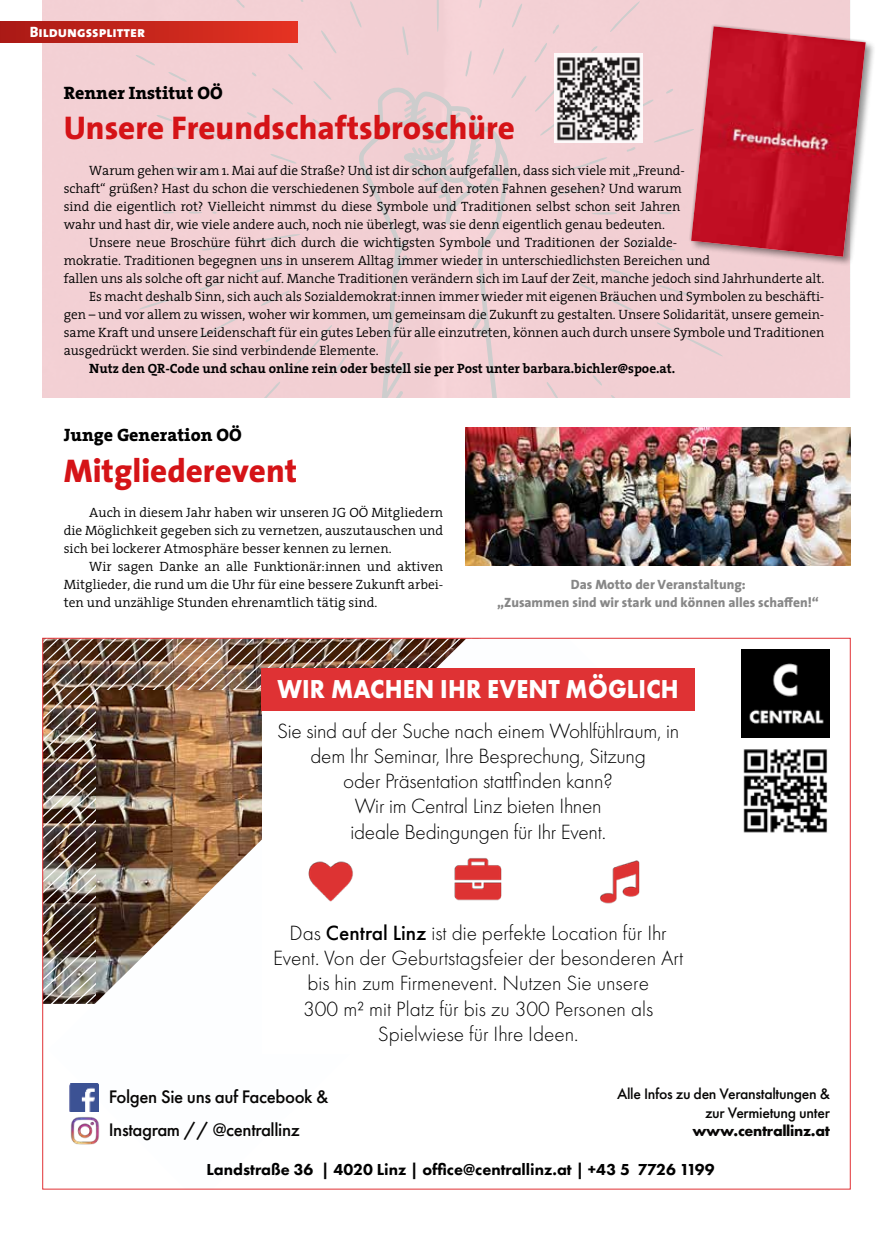
<style>
.page{position:relative;width:893px;height:1234px;background:#fff}
.page>*{position:absolute;margin:0;border:0;box-sizing:border-box;transform-origin:0 0}
.t1{font:800 33px "The Sans";color:#d51317}
.t2{font:700 26.85px "Futura PT";letter-spacing:.01em;color:#fff;scale:.9 1}
.t3{font:300 21.3px/25.2px "Futura PT";letter-spacing:-.01em;color:#000;text-align:center}
.t4{font:500 18.9px/33px "Futura PT";letter-spacing:-.02em;color:#070605}
.t5{font:800 18px "The Serif";color:#000}
.t6{font:800 16.5px "Futura PT";color:#000}
.t7{font:500 15.75px/18.9px "Futura PT";letter-spacing:-.02em;color:#070605;text-align:right}
.t8{font:700 15.75px "Futura PT";letter-spacing:-.02em;color:#070605}
.t9{font:15px "The Sans Extra Bold Caps";color:#fff}
.t10{font:300 13.5px/18px "The Serif";letter-spacing:-.005em;color:#000;text-align:justify}
.t11{font:700 13.5px "The Serif";letter-spacing:-.005em;color:#000}
.t12{font:800 13.5px/18px "The Sans";color:#878787;text-align:center}
.s1{font-weight:500}
</style>
<div class="page">
<svg style="left:657px;top:322px;width:66px;height:34px;background:#efced2"></svg>
<svg style="left:593px;top:374px;width:10px;height:11px"></svg>
<div style="left:135px;top:0;width:391px;height:397px;background:#f3d0d4"></div>
<svg style="left:547px;top:382px;width:12px;height:15px"></svg>
<svg style="left:611px;top:394px;width:11px;height:3px"></svg>
<img style="left:48px;top:639px;width:418px;height:472px">
<img style="left:742px;top:649px;width:88px;height:88px">
<img style="left:743px;top:749px;width:85px;height:84px">
<div style="left:262px;top:710px;width:433px;height:343px;background:#fff"></div>
<img style="left:308px;top:861px;width:45px;height:41px">
<img style="left:454px;top:858px;width:48px;height:42px">
<img style="left:600px;top:860px;width:40px;height:42px">
<div style="left:261px;top:667px;width:434px;height:43px;background:#df3234"></div>
<img style="left:70px;top:1083px;width:29px;height:27px">
<img style="left:69px;top:1111px;width:31px;height:34px">
<div style="left:0;top:21px;width:298px;height:22px;background:linear-gradient(to right,#a91915,#e53322)"></div>
<div style="left:690px;top:25px;width:186px;height:242px;background:#000;opacity:.4"></div>
<svg style="left:534px;top:1px;width:335px;height:310px;background:#f1d1d4"></svg>
<img style="left:691px;top:26px;width:175px;height:231px">
<img style="left:554px;top:54px;width:88px;height:88px">
<img style="left:466px;top:427px;width:384px;height:138px">
<p class="t9" style="left:30px;top:19px;width:117px">Bildungssplitter</p>
<h3 class="t5" style="left:64px;top:77px;width:161px">Renner Institut OÖ</h3>
<h1 class="t1" style="left:64px;top:100px;width:453px">Unsere Freundschaftsbroschüre</h1>
<p class="t10" style="left:64px;top:161px;width:623px;text-align:left;text-indent:26px">Warum gehen wir am 1. Mai auf die Straße? Und ist dir schon aufgefallen, dass sich viele mit „Freund&shy;schaft“ grüßen? Hast du schon die verschiedenen Symbole auf den roten Fahnen gesehen? Und warum sind die eigentlich rot? Vielleicht nimmst du diese Symbole und Traditionen selbst schon seit Jahren wahr und hast dir, wie viele andere auch, noch nie überlegt, was sie denn eigentlich genau bedeuten.</p>
<p class="t10" style="left:89px;top:233px;width:589px">Unsere neue Broschüre führt dich durch die wichtigsten Symbole und Traditionen der Sozialde-</p>
<p class="t10" style="left:64px;top:251px;width:648px">mokratie. Traditionen begegnen uns in unserem Alltag immer wieder in unterschiedlichsten Bereichen und</p>
<p class="t10" style="left:64px;top:269px;width:762px">fallen uns als solche oft gar nicht auf. Manche Traditionen verändern sich im Lauf der Zeit, manche jedoch sind Jahrhunderte alt.</p>
<p class="t10" style="left:89px;top:287px;width:736px">Es macht deshalb Sinn, sich auch als Sozialdemokrat:innen immer wieder mit eigenen Bräuchen und Symbolen zu beschäfti-</p>
<p class="t10" style="left:64px;top:305px;width:762px">gen – und vor allem zu wissen, woher wir kommen, um gemeinsam die Zukunft zu gestalten. Unsere Solidarität, unsere gemein-</p>
<p class="t10" style="left:64px;top:323px;width:762px">same Kraft und unsere Leidenschaft für ein gutes Leben für alle einzutreten, können auch durch unsere Symbole und Traditionen</p>
<p class="t10" style="left:64px;top:341px;width:316px">ausgedrückt werden. Sie sind verbindende Elemente.</p>
<p class="t11" style="left:89px;top:357px;width:588px">Nutz den QR-Code und schau online rein oder bestell sie per Post unter barbara.bichler@spoe.at.</p>
<h3 class="t5" style="left:64px;top:419px;width:179px">Junge Generation OÖ</h3>
<h1 class="t1" style="left:64px;top:442px;width:235px">Mitgliederevent</h1>
<p class="t10" style="left:64px;top:503px;width:381px;text-indent:26px">Auch in diesem Jahr haben wir unseren JG OÖ Mitgliedern die Möglichkeit gegeben sich zu vernetzen, auszutauschen und sich bei lockerer Atmosphäre besser kennen zu lernen.</p>
<p class="t10" style="left:64px;top:557px;width:381px;text-indent:26px">Wir sagen Danke an alle Funktionär:innen und aktiven Mitglieder, die rund um die Uhr für eine bessere Zukunft arbei&shy;ten und unzählige Stunden ehrenamtlich tätig sind.</p>
<p class="t12" style="left:497px;top:575px;width:323px">Das Motto der Veranstaltung:<br>„Zusammen sind wir stark und können alles schaffen!“</p>
<h2 class="t2" style="left:277px;top:672px;width:447px">WIR MACHEN IHR EVENT MÖGLICH</h2>
<h3 class="t3" style="left:277px;top:717px;width:404px">Sie sind auf der Suche nach einem Wohlfühlraum, in dem Ihr Seminar, Ihre Besprechung, Sitzung<br>oder Präsentation stattfinden kann?<br>Wir im Central Linz bieten Ihnen<br>ideale Bedingungen für Ihr Event.</h3>
<h3 class="t3" style="left:273px;top:920px;width:412px">Das <span class="s1">Central Linz</span> ist die perfekte Location für Ihr Event. Von der Geburtstagsfeier der besonderen Art bis hin zum Firmenevent. Nutzen Sie unsere<br>300 m² mit Platz für bis zu 300 Personen als Spielwiese für Ihre Ideen.</h3>
<h3 class="t4" style="left:109px;top:1079px;width:221px">Folgen Sie uns auf Facebook &amp;<br>Instagram // @centrallinz</h3>
<p class="t7" style="left:617px;top:1083px;width:214px">Alle Infos zu den Veranstaltungen &amp; zur Vermietung unter</p>
<p class="t8" style="left:692px;top:1120px;width:139px">www.centrallinz.at</p>
<p class="t6" style="left:207px;top:1158px;width:509px">Landstraße 36 | 4020 Linz | office@centrallinz.at | +43 5 7726 1199</p>
</div>
